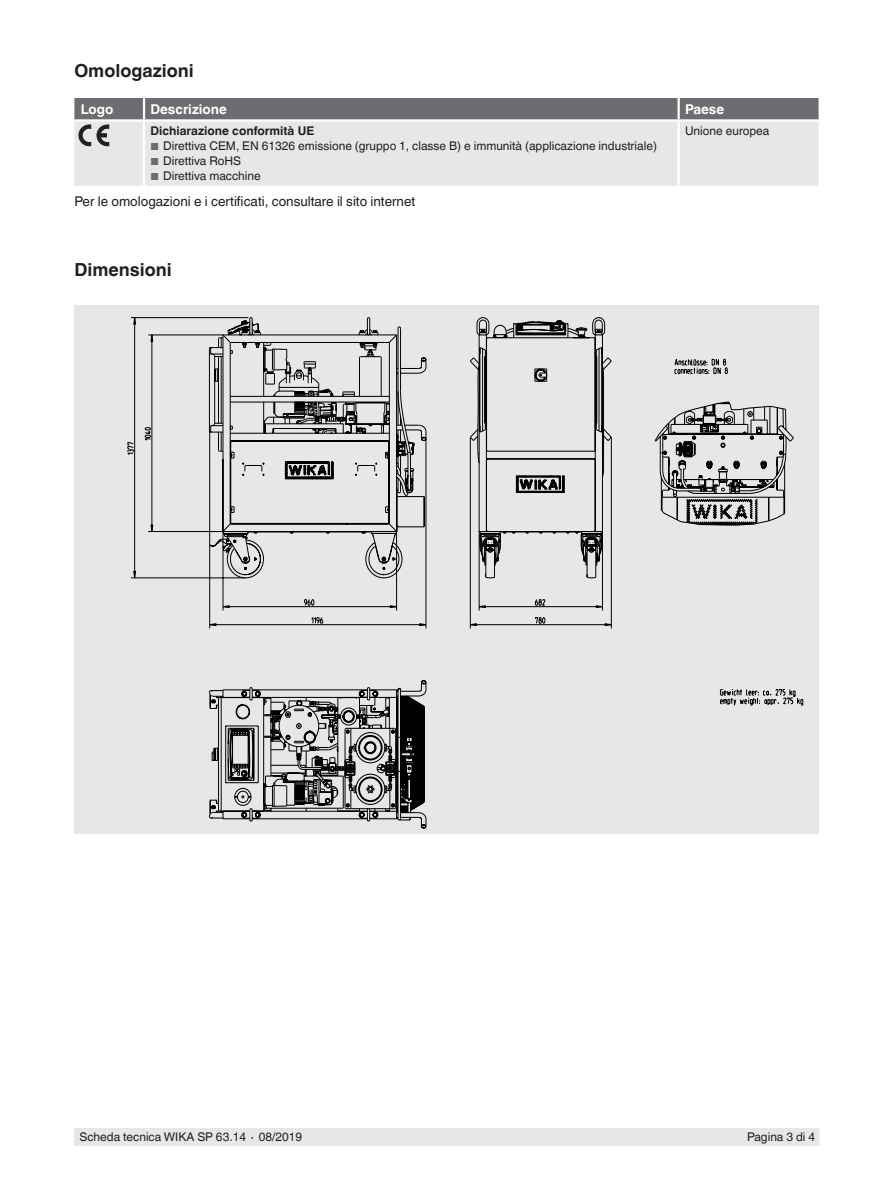
<style>
.page{position:relative;width:893px;height:1188px;background:#fff}
.page>*{position:absolute;margin:0;border:0;box-sizing:border-box;transform-origin:0 0}
.t1{font:700 18px "Helvetica World";color:#231f20}
.t2{font:13.5px "Helvetica World";color:#231f20}
.t3{font:700 13.5px "Helvetica World";color:#fff}
.t4{font:12px "Helvetica World";color:#231f20}
.t5{font:700 12px "Helvetica World";color:#231f20}
.s1{font-size:10.2px;color:#6c6d70}
</style>
<div class="page">
<div style="left:75px;top:1128px;width:744px;height:17px;background:#e6e7e9"></div>
<div style="left:74px;top:305px;width:745px;height:528px;background:#e6e7e9"></div>
<div style="left:612px;top:553px;width:95px;height:274px;background:#e6e7e9"></div>
<div style="left:699px;top:402px;width:95px;height:151px;background:#e6e7e9"></div>
<div style="left:612px;top:534px;width:87px;height:247px;background:#e6e7e9"></div>
<svg style="left:786px;top:403px;width:8px;height:124px"></svg>
<svg style="left:612px;top:342px;width:174px;height:192px;background:#c7c7c9"></svg>
<svg style="left:477px;top:305px;width:127px;height:6px"></svg>
<svg style="left:209px;top:311px;width:403px;height:523px;background:#c6c7c9"></svg>
<div style="left:74px;top:146px;width:745px;height:40px;background:#e6e7e9"></div>
<hr style="left:677px;top:122px;width:3px;height:64px;background:#fff">
<hr style="left:143px;top:122px;width:2px;height:64px;background:#fff">
<svg style="left:74px;top:98px;width:745px;height:48px;background:#afb0b3"></svg>
<h1 class="t1" style="left:74px;top:60px;width:121px">Omologazioni</h1>
<p class="t3" style="left:81px;top:102px;width:34px">Logo</p>
<p class="t3" style="left:150px;top:102px;width:78px">Descrizione</p>
<p class="t3" style="left:685px;top:102px;width:41px">Paese</p>
<p class="t5" style="left:150px;top:124px;width:165px">Dichiarazione conformità UE</p>
<p class="t4" style="left:150px;top:139px;width:508px"><span class="s1">■</span> Direttiva CEM, EN 61326 emissione (gruppo 1, classe B) e immunità (applicazione industriale)</p>
<p class="t4" style="left:150px;top:154px;width:92px"><span class="s1">■</span> Direttiva RoHS</p>
<p class="t4" style="left:150px;top:169px;width:112px"><span class="s1">■</span> Direttiva macchine</p>
<p class="t4" style="left:685px;top:124px;width:86px">Unione europea</p>
<p class="t2" style="left:74px;top:193px;width:342px">Per le omologazioni e i certificati, consultare il sito internet</p>
<h1 class="t1" style="left:74px;top:259px;width:99px">Dimensioni</h1>
<p class="t4" style="left:80px;top:1130px;width:224px">Scheda tecnica WIKA SP 63.14 ∙ 08/2019</p>
<p class="t4" style="left:747px;top:1130px;width:70px">Pagina 3 di 4</p>
</div>
